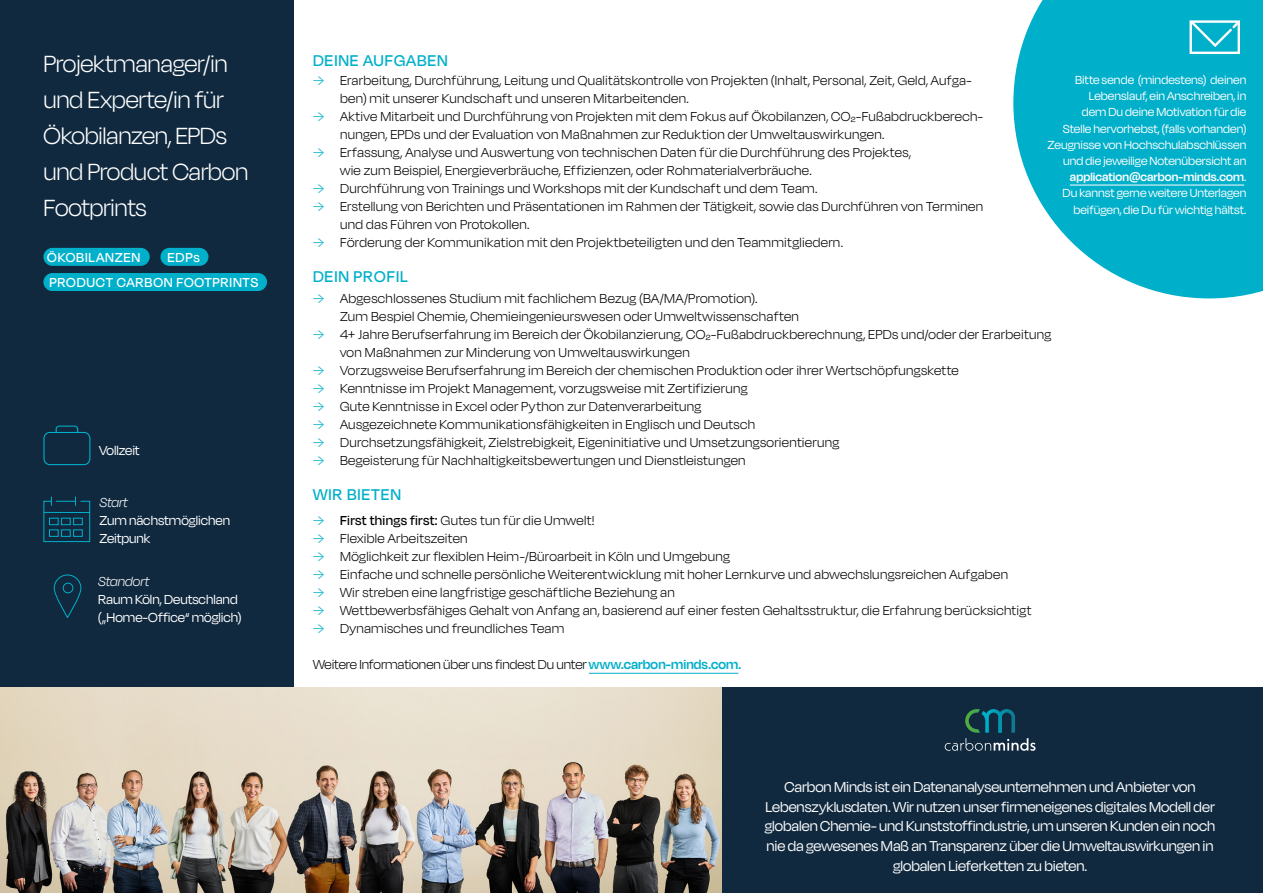
<style>
.page{position:relative;width:1263px;height:893px;background:#fff}
.page>*{position:absolute;margin:0;border:0;box-sizing:border-box;transform-origin:0 0}
.t1{font:300 27px/36px "Degular Display";letter-spacing:-.01em;color:#fff}
.t2{font:500 18px "Degular Display";letter-spacing:.05em;color:#00afc9}
.t3{font:16.5px/19.8px "Degular Display";letter-spacing:-.005em;color:#fff;text-align:center}
.t4{font:300 15px/18px "Degular Display";letter-spacing:.02em;color:#000}
.t5{font:15px/18px "Degular Display";color:#fff}
.t6{font:300 15px "Degular Display";letter-spacing:-.005em;color:#000}
.t7{font:500 15px "Degular Display";letter-spacing:.05em;color:#fff}
.t8{font:italic 300 15px "Degular Display";color:#fff}
.t9{font:13.5px/16.2px "Degular Display";color:#fff;text-align:right}
.s1{font-weight:600}
.s2{color:#00afc9}
.s3{font-weight:500}
.s4{font-weight:600;color:#00afc9}
</style>
<div class="page">
<div style="left:0;top:0;width:294px;height:893px;background:#10293f"></div>
<div style="left:721px;top:687px;width:542px;height:206px;background:#10293f"></div>
<hr style="left:589px;top:673px;width:149px;height:1px;background:#00afc9">
<svg style="left:1013px;top:0;width:250px;height:298px;background:#21b9d0"></svg>
<hr style="left:1070px;top:185px;width:174px;height:1px;background:#fff">
<svg style="left:1189px;top:20px;width:51px;height:34px"></svg>
<div style="left:43px;top:273px;width:224px;height:18px;background:#00afc9;border-radius:9px"></div>
<div style="left:43px;top:248px;width:107px;height:18px;background:#00afc9;border-radius:9px"></div>
<div style="left:160px;top:248px;width:48px;height:18px;background:#00afc9;border-radius:9px"></div>
<svg style="left:43px;top:496px;width:47px;height:46px"></svg>
<svg style="left:53px;top:574px;width:29px;height:44px"></svg>
<svg style="left:43px;top:426px;width:47px;height:39px"></svg>
<img style="left:0;top:687px;width:721px;height:206px">
<svg style="left:945px;top:709px;width:90px;height:42px"></svg>
<h1 class="t1" style="left:43px;top:45px;width:206px">Projektmanager/in und Experte/in für<br>Ökobilanzen, EPDs und Product Carbon<br>Footprints</h1>
<p class="t2" style="left:313px;top:50px;width:136px">DEINE AUFGABEN</p>
<p class="t9" style="left:1047px;top:71px;width:200px">Bitte sende (mindestens) deinen Lebenslauf, ein Anschreiben, in<br>dem Du deine Motivation für die<br>Stelle hervorhebst, (falls vorhanden)<br>Zeugnisse von Hochschulabschlüssen und die jeweilige Notenübersicht an <span class="s1">application@carbon-minds.com</span>.<br>Du kannst gerne weitere Unterlagen beifügen, die Du für wichtig hältst.</p>
<p class="t4" style="left:340px;top:71px;width:633px;text-indent:-27px"><span class="s2">→</span> Erarbeitung, Durchführung, Leitung und Qualitätskontrolle von Projekten (Inhalt, Personal, Zeit, Geld, Aufga&shy;ben) mit unserer Kundschaft und unseren Mitarbeitenden.</p>
<p class="t4" style="left:340px;top:107px;width:644px;text-indent:-27px"><span class="s2">→</span> Aktive Mitarbeit und Durchführung von Projekten mit dem Fokus auf Ökobilanzen, CO2-Fußabdruckberech&shy;nungen, EPDs und der Evaluation von Maßnahmen zur Reduktion der Umweltauswirkungen.</p>
<p class="t4" style="left:340px;top:143px;width:572px;text-indent:-27px"><span class="s2">→</span> Erfassung, Analyse und Auswertung von technischen Daten für die Durchführung des Projektes, wie zum Beispiel, Energieverbräuche, Effizienzen, oder Rohmaterialverbräuche.</p>
<p class="t4" style="left:313px;top:179px;width:506px"><span class="s2">→</span> Durchführung von Trainings und Workshops mit der Kundschaft und dem Team.</p>
<p class="t4" style="left:340px;top:197px;width:644px;text-indent:-27px"><span class="s2">→</span> Erstellung von Berichten und Präsentationen im Rahmen der Tätigkeit, sowie das Durchführen von Terminen und das Führen von Protokollen.</p>
<p class="t4" style="left:313px;top:233px;width:531px"><span class="s2">→</span> Förderung der Kommunikation mit den Projektbeteiligten und den Teammitgliedern.</p>
<p class="t2" style="left:313px;top:266px;width:96px">DEIN PROFIL</p>
<p class="t4" style="left:340px;top:289px;width:460px;text-indent:-27px"><span class="s2">→</span> Abgeschlossenes Studium mit fachlichem Bezug (BA/MA/Promotion).<br>Zum Bespiel Chemie, Chemieingenieurswesen oder Umweltwissenschaften</p>
<p class="t4" style="left:340px;top:325px;width:713px;text-indent:-27px"><span class="s2">→</span> 4+ Jahre Berufserfahrung im Bereich der Ökobilanzierung, CO2-Fußabdruckberechnung, EPDs und/oder der Erarbeitung von Maßnahmen zur Minderung von Umweltauswirkungen</p>
<p class="t4" style="left:313px;top:361px;width:647px"><span class="s2">→</span> Vorzugsweise Berufserfahrung im Bereich der chemischen Produktion oder ihrer Wertschöpfungskette</p>
<p class="t4" style="left:313px;top:379px;width:436px"><span class="s2">→</span> Kenntnisse im Projekt Management, vorzugsweise mit Zertifizierung</p>
<p class="t4" style="left:313px;top:397px;width:390px"><span class="s2">→</span> Gute Kenntnisse in Excel oder Python zur Datenverarbeitung</p>
<p class="t4" style="left:313px;top:415px;width:444px"><span class="s2">→</span> Ausgezeichnete Kommunikationsfähigkeiten in Englisch und Deutsch</p>
<p class="t4" style="left:313px;top:433px;width:528px"><span class="s2">→</span> Durchsetzungsfähigkeit, Zielstrebigkeit, Eigeninitiative und Umsetzungsorientierung</p>
<p class="t4" style="left:313px;top:451px;width:434px"><span class="s2">→</span> Begeisterung für Nachhaltigkeitsbewertungen und Dienstleistungen</p>
<p class="t2" style="left:313px;top:484px;width:89px">WIR BIETEN</p>
<p class="t4" style="left:313px;top:511px;width:283px"><span class="s2">→</span> <span class="s3">First things first:</span> Gutes tun für die Umwelt!</p>
<p class="t4" style="left:313px;top:529px;width:156px"><span class="s2">→</span> Flexible Arbeitszeiten</p>
<p class="t4" style="left:313px;top:547px;width:418px"><span class="s2">→</span> Möglichkeit zur flexiblen Heim-/Büroarbeit in Köln und Umgebung</p>
<p class="t4" style="left:313px;top:565px;width:697px"><span class="s2">→</span> Einfache und schnelle persönliche Weiterentwicklung mit hoher Lernkurve und abwechslungsreichen Aufgaben</p>
<p class="t4" style="left:313px;top:583px;width:363px"><span class="s2">→</span> Wir streben eine langfristige geschäftliche Beziehung an</p>
<p class="t4" style="left:313px;top:601px;width:720px"><span class="s2">→</span> Wettbewerbsfähiges Gehalt von Anfang an, basierend auf einer festen Gehaltsstruktur, die Erfahrung berücksichtigt</p>
<p class="t4" style="left:313px;top:619px;width:253px"><span class="s2">→</span> Dynamisches und freundliches Team</p>
<p class="t6" style="left:313px;top:656px;width:430px">Weitere Informationen über uns findest Du unter <span class="s4">www.carbon-minds.com.</span></p>
<p class="t7" style="left:47px;top:249px;width:95px">ÖKOBILANZEN</p>
<p class="t7" style="left:167px;top:249px;width:34px">EDPs</p>
<p class="t7" style="left:49px;top:274px;width:210px">PRODUCT CARBON FOOTPRINTS</p>
<p class="t5" style="left:99px;top:441px;width:42px">Vollzeit</p>
<p class="t8" style="left:99px;top:494px;width:30px">Start</p>
<p class="t5" style="left:99px;top:511px;width:132px">Zum nächstmöglichen<br>Zeitpunk</p>
<p class="t8" style="left:98px;top:573px;width:53px">Standort</p>
<p class="t5" style="left:98px;top:590px;width:145px">Raum Köln, Deutschland („Home-Office“ möglich)</p>
<p class="t3" style="left:765px;top:776px;width:452px">Carbon Minds ist ein Datenanalyseunternehmen und Anbieter von Lebenszyklusdaten. Wir nutzen unser firmeneigenes digitales Modell der globalen Chemie- und Kunststoffindustrie, um unseren Kunden ein noch nie da gewesenes Maß an Transparenz über die Umweltauswirkungen in globalen Lieferketten zu bieten.</p>
</div>
